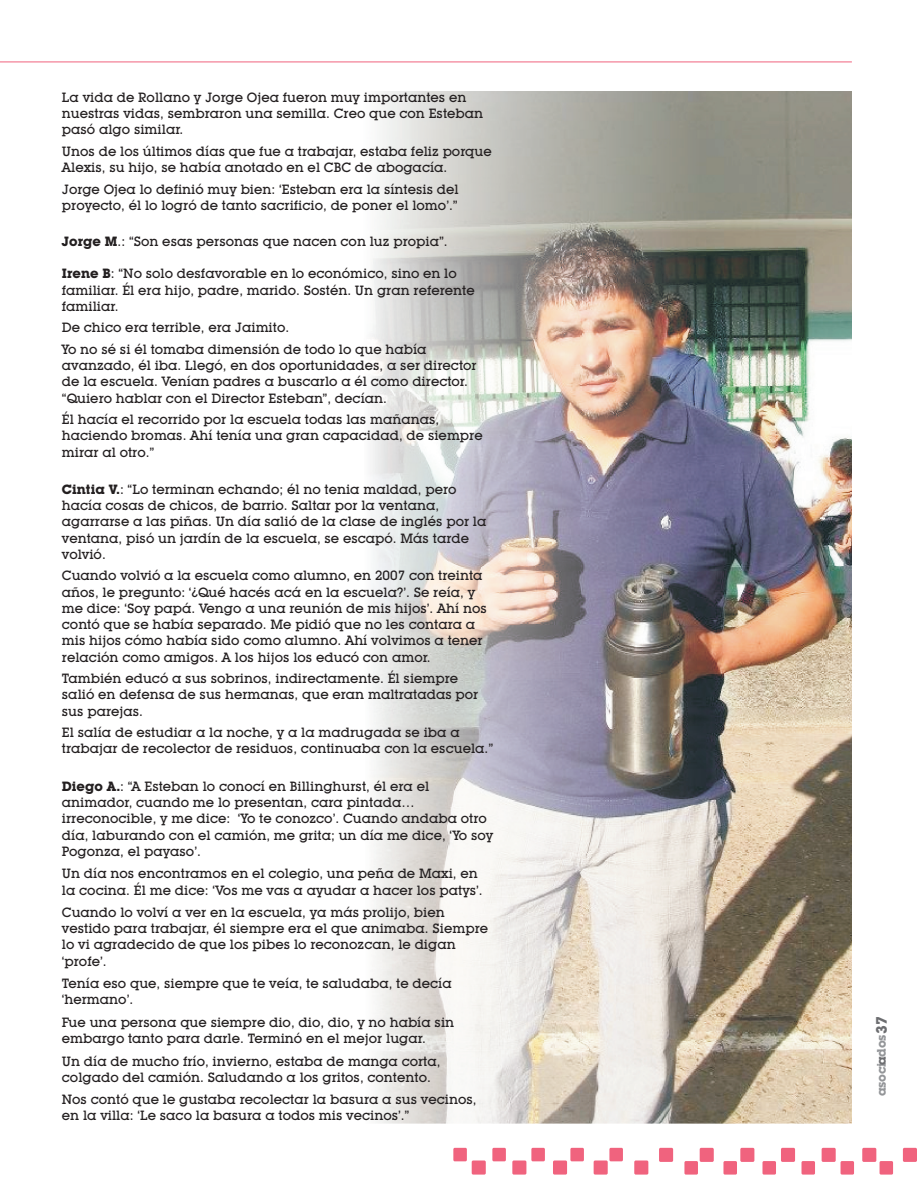
<style>
.page{position:relative;width:918px;height:1188px;background:#fff}
.page>*{position:absolute;margin:0;border:0;box-sizing:border-box;transform-origin:0 0}
.t1{font:700 14.85px "Lubalin Graph IT Cby BT";color:#6c6d70}
.t2{font:500 13.2px/16.2px "Lubalin Graph IT Cby BT";color:#231f20}
.t3{font:700 12.15px "Lubalin Graph IT Cby BT";letter-spacing:-.035em;color:#939598}
.s1{font-weight:700}
.s2{color:#6c6d70}
</style>
<div class="page">
<img style="left:370px;top:92px;width:482px;height:1031px">
<div style="left:512px;top:1161px;width:14px;height:14px;background:#f0637e;border-radius:2px"></div>
<div style="left:472px;top:1161px;width:14px;height:14px;background:#f0637e;border-radius:2px"></div>
<div style="left:553px;top:1161px;width:14px;height:14px;background:#f0637e;border-radius:2px"></div>
<div style="left:594px;top:1161px;width:14px;height:14px;background:#f0637e;border-radius:2px"></div>
<div style="left:634px;top:1161px;width:14px;height:14px;background:#f0637e;border-radius:2px"></div>
<div style="left:531px;top:1148px;width:14px;height:13px;background:#f0637e"></div>
<div style="left:570px;top:1148px;width:14px;height:13px;background:#f0637e"></div>
<div style="left:609px;top:1148px;width:14px;height:13px;background:#f0637e"></div>
<div style="left:453px;top:1148px;width:14px;height:13px;background:#f0637e"></div>
<div style="left:492px;top:1148px;width:14px;height:13px;background:#f0637e"></div>
<div style="left:862px;top:1148px;width:14px;height:14px;background:#f0637e;border-radius:2px"></div>
<div style="left:903px;top:1148px;width:14px;height:14px;background:#f0637e;border-radius:2px"></div>
<div style="left:781px;top:1148px;width:14px;height:14px;background:#f0637e;border-radius:2px"></div>
<div style="left:822px;top:1148px;width:14px;height:14px;background:#f0637e;border-radius:2px"></div>
<div style="left:740px;top:1148px;width:14px;height:14px;background:#f0637e;border-radius:2px"></div>
<div style="left:700px;top:1148px;width:14px;height:14px;background:#f0637e;border-radius:2px"></div>
<div style="left:659px;top:1148px;width:14px;height:14px;background:#f0637e;border-radius:2px"></div>
<div style="left:762px;top:1161px;width:14px;height:14px;background:#f0637e"></div>
<div style="left:723px;top:1161px;width:14px;height:14px;background:#f0637e"></div>
<div style="left:684px;top:1161px;width:14px;height:14px;background:#f0637e"></div>
<div style="left:841px;top:1161px;width:13px;height:14px;background:#f0637e"></div>
<div style="left:802px;top:1161px;width:13px;height:14px;background:#f0637e"></div>
<div style="left:880px;top:1161px;width:13px;height:14px;background:#f0637e"></div>
<hr style="left:0;top:62px;width:852px;height:1px;background:#f0637e">
<p class="t2" style="left:62px;top:90px;width:423px">La vida de Rollano y Jorge Ojea fueron muy importantes en nuestras vidas, sembraron una semilla. Creo que con Esteban pasó algo similar.</p>
<p class="t2" style="left:62px;top:144px;width:431px">Unos de los últimos días que fue a trabajar, estaba feliz porque<br>Alexis, su hijo, se había anotado en el CBC de abogacía.</p>
<p class="t2" style="left:62px;top:182px;width:398px">Jorge Ojea lo definió muy bien: ‘Esteban era la síntesis del proyecto, él lo logró de tanto sacrificio, de poner el lomo’.”</p>
<p class="t2" style="left:62px;top:235px;width:387px"><span class="s1">Jorge M</span>.: “Son esas personas que nacen con luz propia”.</p>
<p class="t2" style="left:62px;top:267px;width:414px"><span class="s1">Irene B</span>: “No solo desfavorable en lo económico, sino en lo familiar. Él era hijo, padre, marido. Sostén. Un gran referente familiar.</p>
<p class="t2" style="left:62px;top:318px;width:366px;line-height:21.5px">De chico era terrible, era Jaimito.<br>Yo no sé si él tomaba dimensión de todo lo que había</p>
<p class="t2" style="left:62px;top:359px;width:416px">avanzado, él iba. Llegó, en dos oportunidades, a ser director de la escuela. Venían padres a buscarlo a él como director. “Quiero hablar con el Director Esteban”, decían.</p>
<p class="t2" style="left:62px;top:413px;width:422px">Él hacía el recorrido por la escuela todas las mañanas, haciendo bromas. Ahí tenía una gran capacidad, de siempre mirar al otro.”</p>
<p class="t2" style="left:62px;top:482px;width:426px"><span class="s1">Cintia V.</span>: “Lo terminan echando; él no tenia maldad, pero hacía cosas de chicos, de barrio. Saltar por la ventana, agarrarse a las piñas. Un día salió de la clase de inglés por la ventana, pisó un jardín de la escuela, se escapó. Más tarde volvió.</p>
<p class="t2" style="left:62px;top:569px;width:427px">Cuando volvió a la escuela como alumno, en 2007 con treinta años, le pregunto: ‘¿Qué hacés acá en la escuela?’. Se reía, y me dice: ‘Soy papá. Vengo a una reunión de mis hijos’. Ahí nos contó que se había separado. Me pidió que no les contara a mis hijos cómo había sido como alumno. Ahí volvimos a tener relación como amigos. A los hijos los educó con amor.</p>
<p class="t2" style="left:62px;top:672px;width:418px">También educó a sus sobrinos, indirectamente. Él siempre salió en defensa de sus hermanas, que eran maltratadas por sus parejas.</p>
<p class="t2" style="left:62px;top:726px;width:433px">El salía de estudiar a la noche, y a la madrugada se iba a trabajar de recolector de residuos, continuaba con la escuela.”</p>
<p class="t2" style="left:62px;top:779px;width:433px"><span class="s1">Diego A.</span>: “A Esteban lo conocí en Billinghurst, él era el animador, cuando me lo presentan, cara pintada… irreconocible, y me dice: ‘Yo te conozco’. Cuando andaba otro día, laburando con el camión, me grita; un día me dice, ‘Yo soy Pogonza, el payaso’.</p>
<p class="t2" style="left:62px;top:867px;width:422px">Un día nos encontramos en el colegio, una peña de Maxi, en la cocina. Él me dice: ‘Vos me vas a ayudar a hacer los patys’.</p>
<p class="t2" style="left:62px;top:905px;width:428px">Cuando lo volví a ver en la escuela, ya más prolijo, bien vestido para trabajar, él siempre era el que animaba. Siempre lo vi agradecido de que los pibes lo reconozcan, le digan ‘profe’.</p>
<p class="t2" style="left:62px;top:977px;width:391px">Tenía eso que, siempre que te veía, te saludaba, te decía ‘hermano’.</p>
<p class="t2" style="left:62px;top:1015px;width:394px">Fue una persona que siempre dio, dio, dio, y no había sin embargo tanto para darle. Terminó en el mejor lugar.</p>
<p class="t2" style="left:62px;top:1054px;width:380px">Un día de mucho frío, invierno, estaba de manga corta, colgado del camión. Saludando a los gritos, contento.</p>
<p class="t2" style="left:62px;top:1093px;width:416px">Nos contó que le gustaba recolectar la basura a sus vecinos, en la villa: ‘Le saco la basura a todos mis vecinos’.”</p>
<p class="t1" style="left:875px;top:1034px;width:19px;rotate:-90deg">37</p>
<p class="t3" style="left:876px;top:1096px;width:63px;rotate:-90deg">asoci<span class="s2">a</span>dos</p>
</div>
